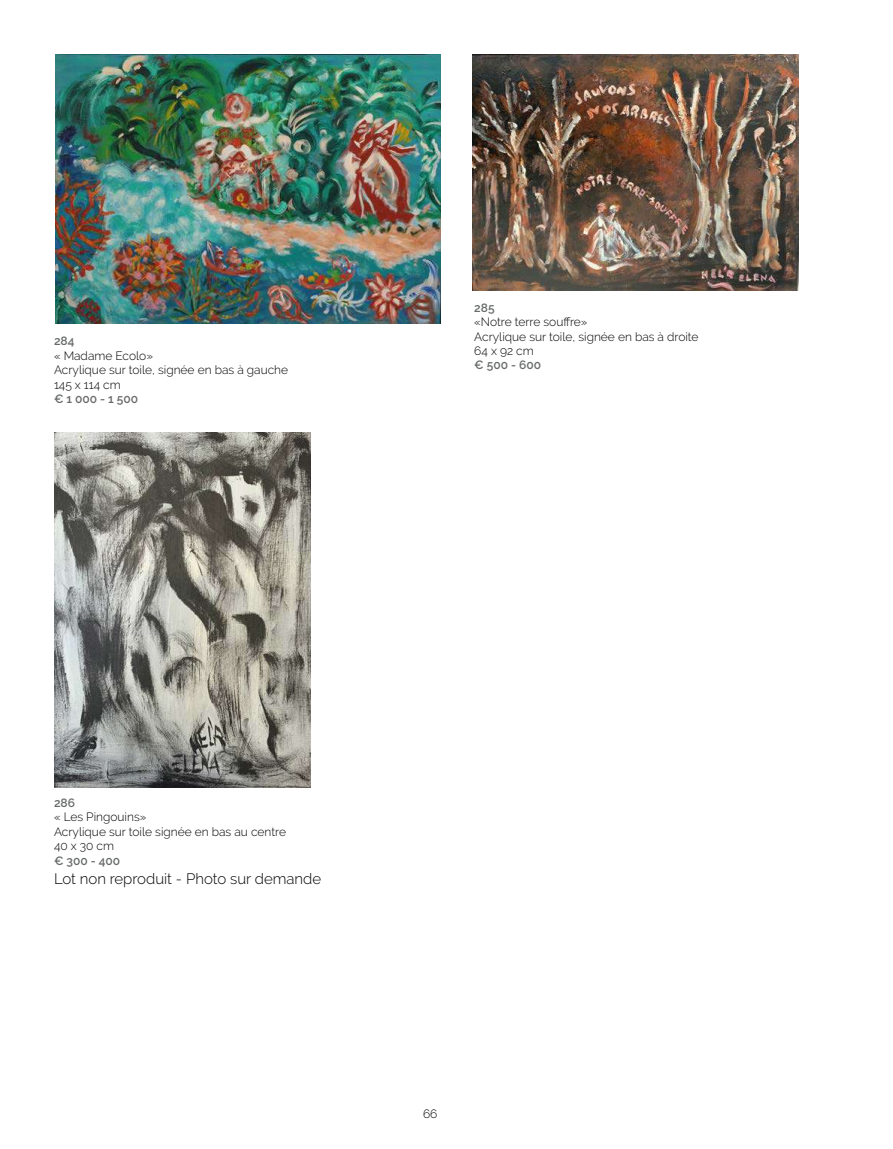
<style>
.page{position:relative;width:893px;height:1149px;background:#fff}
.page>*{position:absolute;margin:0;border:0;box-sizing:border-box;transform-origin:0 0}
.t1{font:300 15px "Raleway";color:#000}
.t2{font:300 12px/14.4px "Raleway";color:#000}
.t3{font:600 12px "Raleway";color:#686a6b}
</style>
<div class="page">
<img style="left:54px;top:432px;width:256px;height:355px">
<img style="left:472px;top:54px;width:326px;height:237px">
<img style="left:55px;top:54px;width:385px;height:269px">
<p class="t3" style="left:54px;top:334px;width:22px">284</p>
<p class="t2" style="left:54px;top:348px;width:236px">« Madame Ecolo»<br>Acrylique sur toile, signée en bas à gauche<br>145 x 114 cm</p>
<p class="t3" style="left:54px;top:392px;width:86px">€ 1 000 - 1 500</p>
<p class="t3" style="left:474px;top:300px;width:22px">285</p>
<p class="t2" style="left:474px;top:314px;width:226px">«Notre terre souffre»<br>Acrylique sur toile, signée en bas à droite<br>64 x 92 cm</p>
<p class="t3" style="left:474px;top:358px;width:68px">€ 500 - 600</p>
<p class="t3" style="left:54px;top:795px;width:23px">286</p>
<p class="t2" style="left:54px;top:809px;width:234px">« Les Pingouins»<br>Acrylique sur toile signée en bas au centre<br>40 x 30 cm</p>
<p class="t3" style="left:54px;top:853px;width:68px">€ 300 - 400</p>
<p class="t1" style="left:54px;top:869px;width:269px">Lot non reproduit - Photo sur demande</p>
<p class="t2" style="left:423px;top:1106px;width:16px">66</p>
</div>
